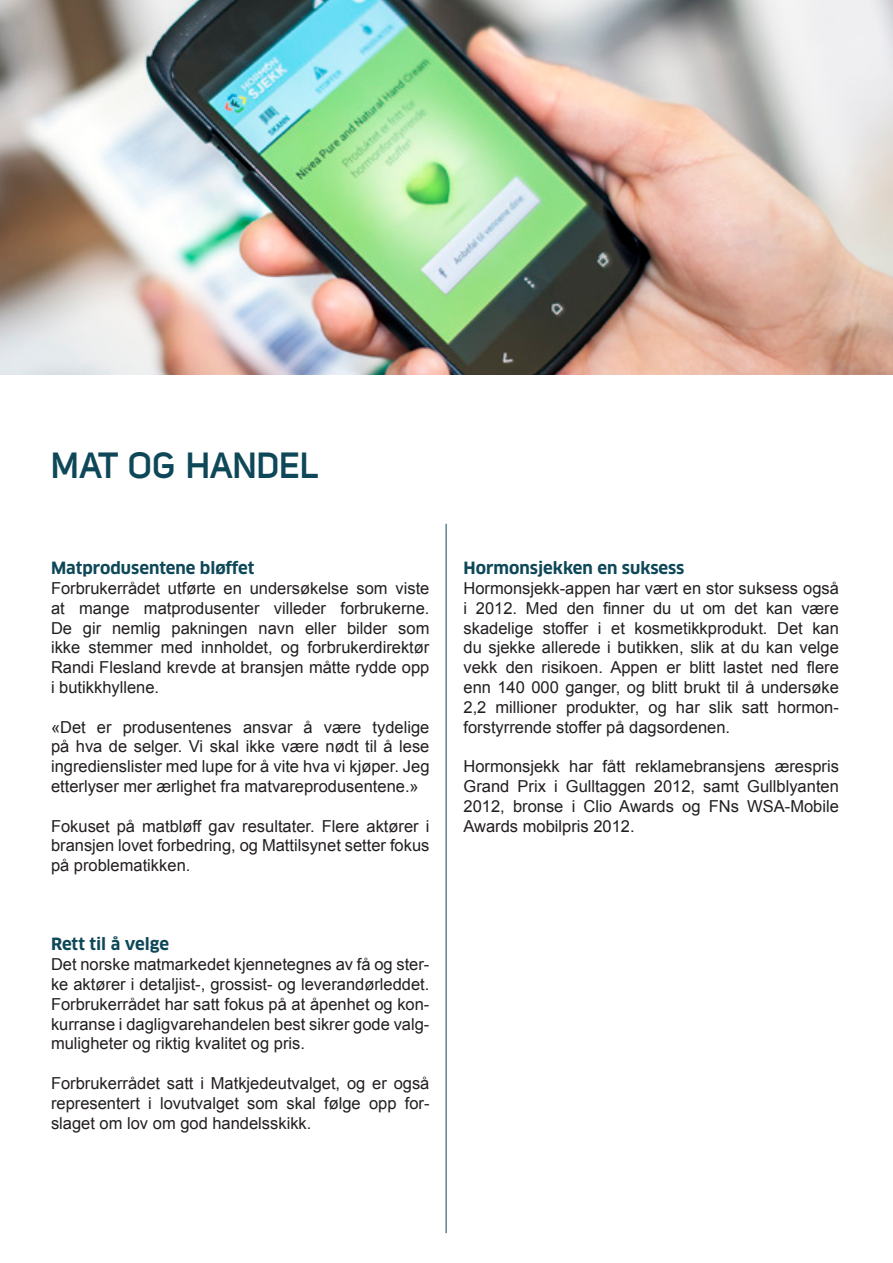
<style>
.page{position:relative;width:893px;height:1263px;background:#fff}
.page>*{position:absolute;margin:0;border:0;box-sizing:border-box;transform-origin:0 0}
.t1{font:700 36px "Uni Sans Semi";letter-spacing:-.01em;color:#0e4858}
.t2{font:16.5px/19.8px "Arial";color:#231f20;text-align:justify}
.t3{font:700 16.5px "Clan OT";color:#0e4858}
</style>
<div class="page">
<img style="left:0;top:0;width:893px;height:374px">
<hr style="left:446px;top:524px;width:1px;height:709px;background:#0e4858">
<p class="t1" style="left:51px;top:444px;width:269px">MAT OG HANDEL</p>
<p class="t3" style="left:51px;top:558px;width:205px">Matprodusentene bløffet</p>
<p class="t2" style="left:51px;top:578px;width:380px">Forbrukerrådet utførte en undersøkelse som viste at mange matprodusenter villeder forbrukerne.<br>De gir nemlig pakningen navn eller bilder som ikke stemmer med innholdet, og forbrukerdirektør Randi Flesland krevde at bransjen måtte rydde opp i butikkhyllene.</p>
<p class="t2" style="left:51px;top:717px;width:380px">«Det er produsentenes ansvar å være tydelige på hva de selger. Vi skal ikke være nødt til å lese ingredienslister med lupe for å vite hva vi kjøper. Jeg etterlyser mer ærlighet fra matvareprodusentene.»</p>
<p class="t2" style="left:51px;top:816px;width:380px">Fokuset på matbløff gav resultater. Flere aktører i bransjen lovet forbedring, og Mattilsynet setter fokus på problematikken.</p>
<p class="t3" style="left:51px;top:935px;width:119px">Rett til å velge</p>
<p class="t2" style="left:51px;top:955px;width:380px">Det norske matmarkedet kjennetegnes av få og ster&shy;ke aktører i detaljist-, grossist- og leverandørleddet.<br>Forbrukerrådet har satt fokus på at åpenhet og kon&shy;kurranse i dagligvarehandelen best sikrer gode valg&shy;muligheter og riktig kvalitet og pris.</p>
<p class="t2" style="left:51px;top:1073px;width:380px">Forbrukerrådet satt i Matkjedeutvalget, og er også representert i lovutvalget som skal følge opp for&shy;slaget om lov om god handelsskikk.</p>
<p class="t3" style="left:463px;top:558px;width:222px">Hormonsjekken en suksess</p>
<p class="t2" style="left:463px;top:578px;width:377px">Hormonsjekk-appen har vært en stor suksess også i 2012. Med den finner du ut om det kan være skadelige stoffer i et kosmetikkprodukt. Det kan du sjekke allerede i butikken, slik at du kan velge vekk den risikoen. Appen er blitt lastet ned flere enn 140 000 ganger, og blitt brukt til å undersøke 2,2 millioner produkter, og har slik satt hormon&shy;forstyrrende stoffer på dagsordenen.</p>
<p class="t2" style="left:463px;top:757px;width:377px">Hormonsjekk har fått reklamebransjens ærespris Grand Prix i Gulltaggen 2012, samt Gullblyanten 2012, bronse i Clio Awards og FNs WSA-Mobile Awards mobilpris 2012.</p>
</div>
